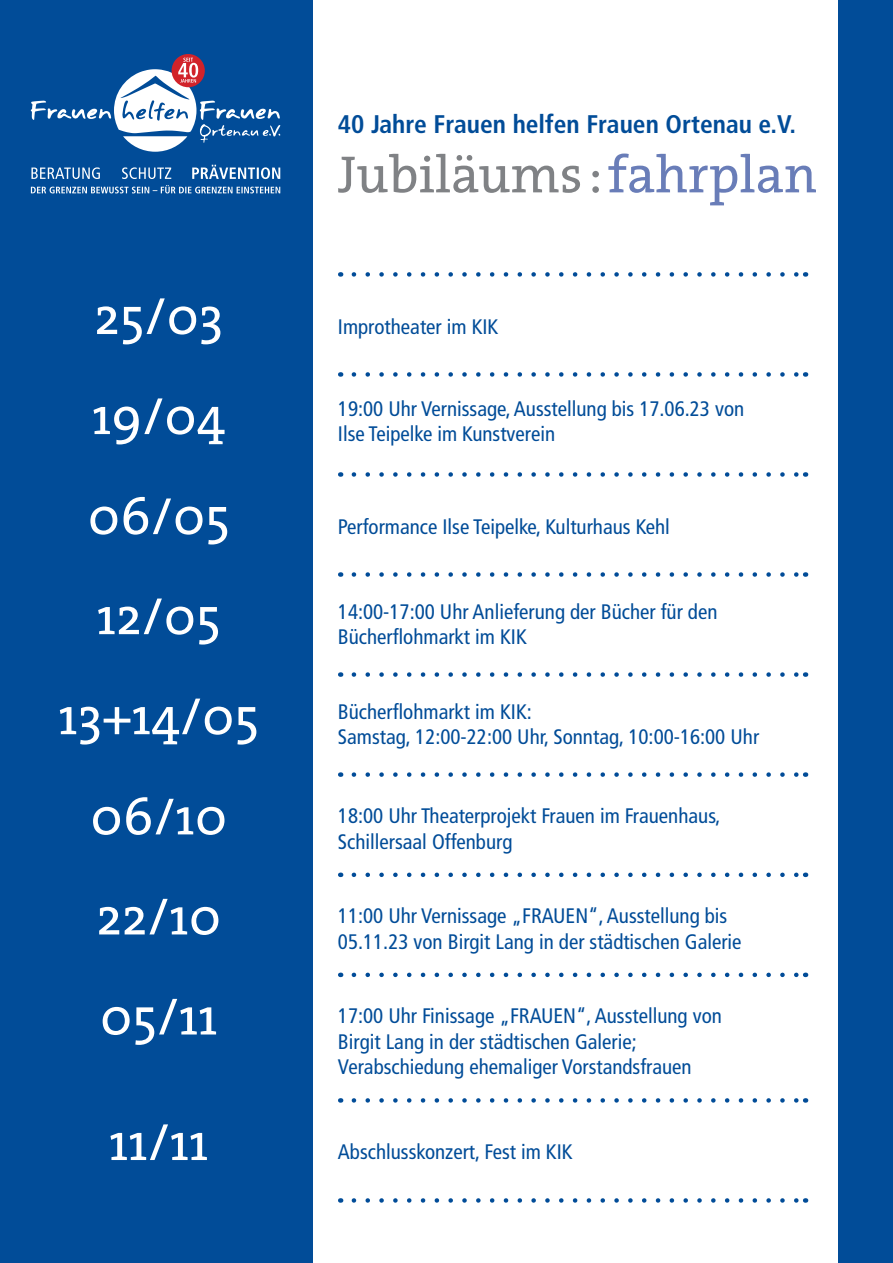
<style>
.page{position:relative;width:893px;height:1263px;background:#fff}
.page>*{position:absolute;margin:0;border:0;box-sizing:border-box;transform-origin:0 0}
.t1{font:52.8px/100.1px "The Serif";color:#fff;text-align:center}
.t2{font:52.8px "The Serif";color:#808285}
.t3{font:700 condensed 25.5px "Frutiger";color:#014c98}
.t4{font:condensed 21px/25.2px "Frutiger";color:#014c98}
.s1{color:#697db8}
</style>
<div class="page">
<div style="left:0;top:0;width:313px;height:1263px;background:#014c98"></div>
<div style="left:839px;top:0;width:54px;height:1263px;background:#014c98"></div>
<svg style="left:192px;top:165px;width:88px;height:14px"></svg>
<svg style="left:31px;top:167px;width:140px;height:12px"></svg>
<svg style="left:31px;top:185px;width:249px;height:8px"></svg>
<svg style="left:172px;top:54px;width:33px;height:33px"></svg>
<svg style="left:31px;top:58px;width:249px;height:94px"></svg>
<svg style="left:354px;top:372px;width:444px;height:5px"></svg>
<svg style="left:354px;top:272px;width:444px;height:5px"></svg>
<svg style="left:354px;top:472px;width:444px;height:5px"></svg>
<svg style="left:354px;top:572px;width:444px;height:5px"></svg>
<svg style="left:354px;top:672px;width:444px;height:5px"></svg>
<svg style="left:354px;top:772px;width:444px;height:5px"></svg>
<svg style="left:354px;top:872px;width:444px;height:5px"></svg>
<svg style="left:354px;top:972px;width:444px;height:5px"></svg>
<svg style="left:354px;top:1098px;width:444px;height:5px"></svg>
<svg style="left:354px;top:1198px;width:444px;height:5px"></svg>
<h1 class="t1" style="left:58px;top:265px;width:202px">25/03<br>19/04<br>06/05<br>12/05<br>13+14/05<br>06/10<br>22/10<br>05/11</h1>
<h1 class="t1" style="left:109px;top:1090px;width:101px">11/11</h1>
<p class="t3" style="left:338px;top:109px;width:460px">40 Jahre Frauen helfen Frauen Ortenau e.V.</p>
<h1 class="t2" style="left:338px;top:131px;width:481px">Jubiläums : <span class="s1">fahrplan</span></h1>
<p class="t4" style="left:338px;top:314px;width:162px">Improtheater im KIK</p>
<p class="t4" style="left:338px;top:396px;width:408px">19:00 Uhr Vernissage, Ausstellung bis 17.06.23 von<br>Ilse Teipelke im Kunstverein</p>
<p class="t4" style="left:338px;top:514px;width:334px">Performance Ilse Teipelke, Kulturhaus Kehl</p>
<p class="t4" style="left:338px;top:599px;width:381px">14:00-17:00 Uhr Anlieferung der Bücher für den<br>Bücherflohmarkt im KIK</p>
<p class="t4" style="left:338px;top:699px;width:423px">Bücherflohmarkt im KIK:<br>Samstag, 12:00-22:00 Uhr, Sonntag, 10:00-16:00 Uhr</p>
<p class="t4" style="left:338px;top:804px;width:384px">18:00 Uhr Theaterprojekt Frauen im Frauenhaus,<br>Schillersaal Offenburg</p>
<p class="t4" style="left:338px;top:904px;width:405px">11:00 Uhr Vernissage „FRAUEN“, Ausstellung bis<br>05.11.23 von Birgit Lang in der städtischen Galerie</p>
<p class="t4" style="left:338px;top:1004px;width:385px">17:00 Uhr Finissage „FRAUEN“, Ausstellung von<br>Birgit Lang in der städtischen Galerie;<br>Verabschiedung ehemaliger Vorstandsfrauen</p>
<p class="t4" style="left:338px;top:1139px;width:236px">Abschlusskonzert, Fest im KIK</p>
</div>
